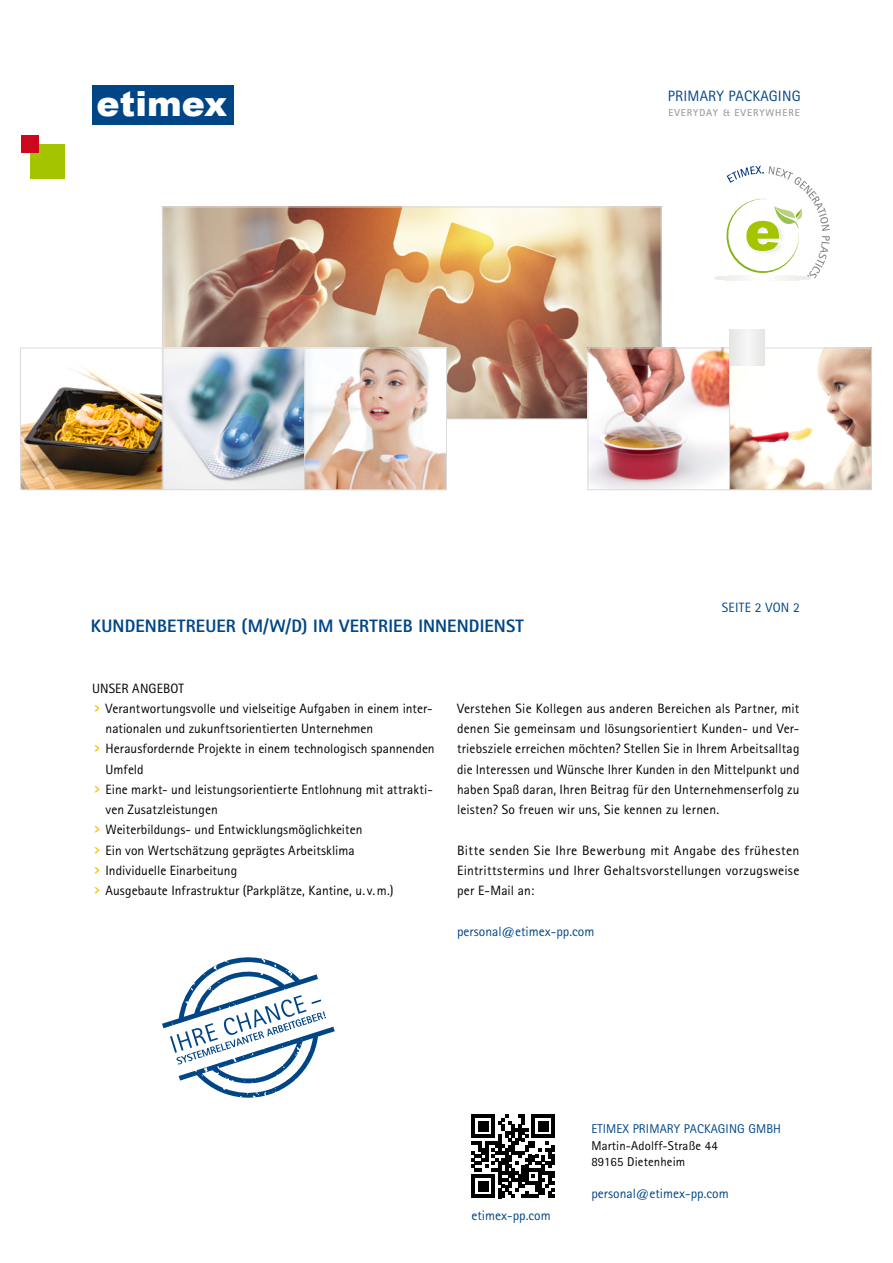
<style>
.page{position:relative;width:893px;height:1263px;background:#fff}
.page>*{position:absolute;margin:0;border:0;box-sizing:border-box;transform-origin:0 0}
.t1{font:900 34.65px "Arial";letter-spacing:.005em;color:#fff}
.t2{font:800 18px "Rotis Sans Serif Std";letter-spacing:.005em;color:#004687}
.t3{font:15px "Rotis Sans Serif Std";letter-spacing:.01em;color:#004687}
.t4{font:13.5px/20.2px "Rotis Sans Serif Std";letter-spacing:.005em;color:#000;text-align:justify}
.t5{font:13.5px "Rotis Sans Serif Std";color:#004687}
.t6{font:13.5px "Rotis Sans Serif Std";letter-spacing:.02em;color:#004687}
.t7{font:12.75px/16.5px "Rotis Sans Serif Std";letter-spacing:.01em;color:#000}
.t8{font:12.75px "Rotis Sans Serif Std";letter-spacing:.01em;color:#004687}
.t9{font:700 10.05px "Rotis Sans Serif";letter-spacing:.095em;color:#9c9e9f}
.s1{font-family:"Neo Sans Pro";font-weight:500;font-style:italic;font-size:12px;color:#fabb00}
</style>
<div class="page">
<img style="left:164px;top:209px;width:496px;height:208px">
<svg style="left:471px;top:1114px;width:84px;height:84px"></svg>
<div style="left:30px;top:144px;width:35px;height:35px;background:#a4c400"></div>
<img style="left:22px;top:350px;width:423px;height:138px">
<div style="left:163px;top:348px;width:142px;height:142px;border:1px solid #d9dadb"></div>
<div style="left:20px;top:348px;width:143px;height:142px;border:1px solid #d9dadb"></div>
<div style="left:304px;top:348px;width:143px;height:142px;border:1px solid #d9dadb"></div>
<img style="left:589px;top:350px;width:139px;height:138px">
<div style="left:587px;top:348px;width:143px;height:142px;border:1px solid #d9dadb"></div>
<svg style="left:726px;top:166px;width:104px;height:112px"></svg>
<img style="left:718px;top:277px;width:43px;height:1px">
<img style="left:763px;top:277px;width:43px;height:1px">
<img style="left:735px;top:276px;width:54px;height:1px">
<img style="left:740px;top:275px;width:44px;height:1px">
<img style="left:746px;top:275px;width:32px;height:1px">
<div style="left:21px;top:135px;width:18px;height:18px;background:#cd071e"></div>
<svg style="left:731px;top:350px;width:139px;height:138px"></svg>
<div style="left:729px;top:348px;width:143px;height:142px;border:1px solid #d9dadb"></div>
<div style="left:729px;top:330px;width:36px;height:35px;background:#eeeeed"></div>
<div style="left:92px;top:85px;width:142px;height:39px;background:#004687"></div>
<svg style="left:162px;top:957px;width:173px;height:141px"></svg>
<h1 class="t1" style="left:97px;top:78px;width:132px">etimex</h1>
<p class="t3" style="left:668px;top:87px;width:134px">PRIMARY PACKAGING</p>
<p class="t9" style="left:668px;top:106px;width:133px">EVERYDAY &amp; EVERYWHERE</p>
<h2 class="t2" style="left:91px;top:614px;width:434px">KUNDENBETREUER (M/W/D) IM VERTRIEB INNENDIENST</h2>
<p class="t6" style="left:722px;top:599px;width:80px">SEITE 2 VON 2</p>
<p class="t4" style="left:92px;top:678px;width:94px">UNSER ANGEBOT</p>
<p class="t4" style="left:92px;top:698px;width:342px"><span class="s1">&gt;</span> Verantwortungsvolle und vielseitige Aufgaben in einem inter-</p>
<p class="t4" style="left:106px;top:718px;width:269px">nationalen und zukunftsorientierten Unternehmen</p>
<p class="t4" style="left:92px;top:739px;width:344px"><span class="s1">&gt;</span> Herausfordernde Projekte in einem technologisch spannenden</p>
<p class="t4" style="left:106px;top:759px;width:40px">Umfeld</p>
<p class="t4" style="left:92px;top:779px;width:342px"><span class="s1">&gt;</span> Eine markt- und leistungsorientierte Entlohnung mit attrakti-</p>
<p class="t4" style="left:106px;top:799px;width:114px">ven Zusatzleistungen</p>
<p class="t4" style="left:92px;top:820px;width:272px"><span class="s1">&gt;</span> Weiterbildungs- und Entwicklungsmöglichkeiten</p>
<p class="t4" style="left:92px;top:840px;width:264px"><span class="s1">&gt;</span> Ein von Wertschätzung geprägtes Arbeitsklima</p>
<p class="t4" style="left:92px;top:860px;width:147px"><span class="s1">&gt;</span> Individuelle Einarbeitung</p>
<p class="t4" style="left:92px;top:880px;width:303px"><span class="s1">&gt;</span> Ausgebaute Infrastruktur (Parkplätze, Kantine, u. v.m.)</p>
<p class="t4" style="left:457px;top:698px;width:344px">Verstehen Sie Kollegen aus anderen Bereichen als Partner, mit denen Sie gemeinsam und lösungsorientiert Kunden- und Ver&shy;triebsziele erreichen möchten? Stellen Sie in Ihrem Arbeitsalltag die Interessen und Wünsche Ihrer Kunden in den Mittelpunkt und haben Spaß daran, Ihren Beitrag für den Unternehmenserfolg zu leisten? So freuen wir uns, Sie kennen zu lernen.</p>
<p class="t4" style="left:457px;top:840px;width:344px">Bitte senden Sie Ihre Bewerbung mit Angabe des frühesten Eintrittstermins und Ihrer Gehaltsvorstellungen vorzugsweise per E-Mail an:</p>
<p class="t5" style="left:457px;top:923px;width:139px">personal@etimex-pp.com</p>
<p class="t5" style="left:471px;top:1207px;width:81px">etimex-pp.com</p>
<p class="t8" style="left:591px;top:1121px;width:191px">ETIMEX PRIMARY PACKAGING GMBH</p>
<p class="t7" style="left:591px;top:1137px;width:128px">Martin-Adolff-Straße 44<br>89165 Dietenheim</p>
<p class="t5" style="left:591px;top:1186px;width:139px">personal@etimex-pp.com</p>
</div>
